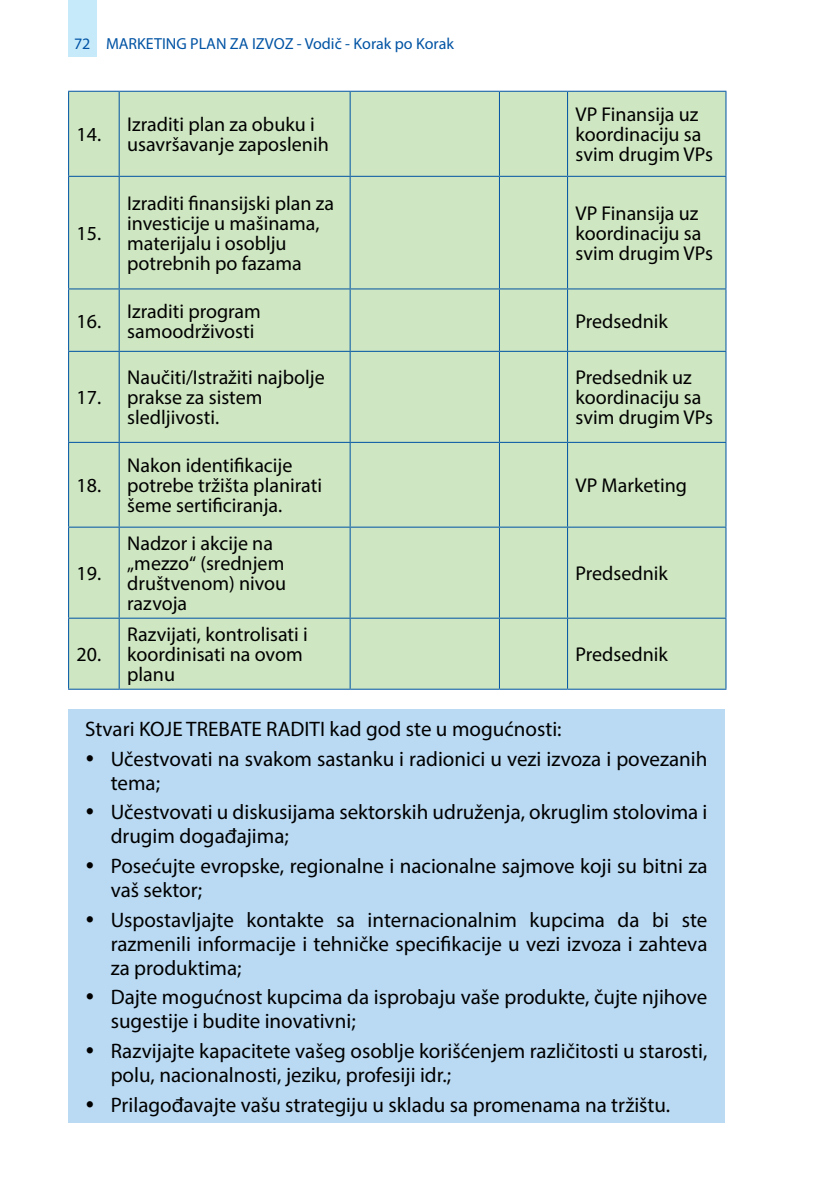
<style>
.page{position:relative;width:840px;height:1191px;background:#fff}
.page>*{position:absolute;margin:0;border:0;box-sizing:border-box;transform-origin:0 0}
.t1{font:21px/29.6px "Myriad Pro";color:#000}
.t2{font:20px/20px "Myriad Pro";color:#000}
.t3{font:16px "Myriad Pro";color:#0053a4}
</style>
<div class="page">
<div style="left:68px;top:0;width:28px;height:57px;background:#c7eafb"></div>
<div style="left:69px;top:92px;width:656px;height:596px;background:#cee6c1"></div>
<hr style="left:68px;top:91px;width:51px;height:1px;background:#0053a4">
<hr style="left:68px;top:92px;width:1px;height:84px;background:#0053a4">
<hr style="left:119px;top:91px;width:231px;height:1px;background:#0053a4">
<hr style="left:119px;top:92px;width:1px;height:84px;background:#0053a4">
<hr style="left:350px;top:91px;width:149px;height:1px;background:#0053a4">
<hr style="left:349px;top:92px;width:1px;height:84px;background:#0053a4">
<hr style="left:499px;top:91px;width:68px;height:1px;background:#0053a4">
<hr style="left:498px;top:92px;width:1px;height:84px;background:#0053a4">
<hr style="left:567px;top:91px;width:159px;height:1px;background:#0053a4">
<hr style="left:566px;top:92px;width:1px;height:84px;background:#0053a4">
<hr style="left:725px;top:92px;width:1px;height:84px;background:#0053a4">
<hr style="left:68px;top:176px;width:51px;height:1px;background:#0053a4">
<hr style="left:68px;top:177px;width:1px;height:111px;background:#0053a4">
<hr style="left:119px;top:176px;width:231px;height:1px;background:#0053a4">
<hr style="left:119px;top:177px;width:1px;height:111px;background:#0053a4">
<hr style="left:350px;top:176px;width:149px;height:1px;background:#0053a4">
<hr style="left:349px;top:177px;width:1px;height:111px;background:#0053a4">
<hr style="left:499px;top:176px;width:68px;height:1px;background:#0053a4">
<hr style="left:498px;top:177px;width:1px;height:111px;background:#0053a4">
<hr style="left:567px;top:176px;width:159px;height:1px;background:#0053a4">
<hr style="left:566px;top:177px;width:1px;height:111px;background:#0053a4">
<hr style="left:725px;top:177px;width:1px;height:111px;background:#0053a4">
<hr style="left:68px;top:288px;width:51px;height:1px;background:#0053a4">
<hr style="left:68px;top:289px;width:1px;height:62px;background:#0053a4">
<hr style="left:119px;top:288px;width:231px;height:1px;background:#0053a4">
<hr style="left:119px;top:289px;width:1px;height:62px;background:#0053a4">
<hr style="left:350px;top:288px;width:149px;height:1px;background:#0053a4">
<hr style="left:349px;top:289px;width:1px;height:62px;background:#0053a4">
<hr style="left:499px;top:288px;width:68px;height:1px;background:#0053a4">
<hr style="left:498px;top:289px;width:1px;height:62px;background:#0053a4">
<hr style="left:567px;top:288px;width:159px;height:1px;background:#0053a4">
<hr style="left:566px;top:289px;width:1px;height:62px;background:#0053a4">
<hr style="left:725px;top:289px;width:1px;height:62px;background:#0053a4">
<hr style="left:68px;top:351px;width:51px;height:1px;background:#0053a4">
<hr style="left:68px;top:352px;width:1px;height:90px;background:#0053a4">
<hr style="left:119px;top:351px;width:231px;height:1px;background:#0053a4">
<hr style="left:119px;top:352px;width:1px;height:90px;background:#0053a4">
<hr style="left:350px;top:351px;width:149px;height:1px;background:#0053a4">
<hr style="left:349px;top:352px;width:1px;height:90px;background:#0053a4">
<hr style="left:499px;top:351px;width:68px;height:1px;background:#0053a4">
<hr style="left:498px;top:352px;width:1px;height:90px;background:#0053a4">
<hr style="left:567px;top:351px;width:159px;height:1px;background:#0053a4">
<hr style="left:566px;top:352px;width:1px;height:90px;background:#0053a4">
<hr style="left:725px;top:352px;width:1px;height:90px;background:#0053a4">
<hr style="left:68px;top:442px;width:51px;height:1px;background:#0053a4">
<hr style="left:68px;top:443px;width:1px;height:83px;background:#0053a4">
<hr style="left:119px;top:442px;width:231px;height:1px;background:#0053a4">
<hr style="left:119px;top:443px;width:1px;height:83px;background:#0053a4">
<hr style="left:350px;top:442px;width:149px;height:1px;background:#0053a4">
<hr style="left:349px;top:443px;width:1px;height:83px;background:#0053a4">
<hr style="left:499px;top:442px;width:68px;height:1px;background:#0053a4">
<hr style="left:498px;top:443px;width:1px;height:83px;background:#0053a4">
<hr style="left:567px;top:442px;width:159px;height:1px;background:#0053a4">
<hr style="left:566px;top:443px;width:1px;height:83px;background:#0053a4">
<hr style="left:725px;top:443px;width:1px;height:83px;background:#0053a4">
<hr style="left:68px;top:526px;width:51px;height:1px;background:#0053a4">
<hr style="left:68px;top:527px;width:1px;height:90px;background:#0053a4">
<hr style="left:119px;top:526px;width:231px;height:1px;background:#0053a4">
<hr style="left:119px;top:527px;width:1px;height:90px;background:#0053a4">
<hr style="left:350px;top:526px;width:149px;height:1px;background:#0053a4">
<hr style="left:349px;top:527px;width:1px;height:90px;background:#0053a4">
<hr style="left:499px;top:526px;width:68px;height:1px;background:#0053a4">
<hr style="left:498px;top:527px;width:1px;height:90px;background:#0053a4">
<hr style="left:567px;top:526px;width:159px;height:1px;background:#0053a4">
<hr style="left:566px;top:527px;width:1px;height:90px;background:#0053a4">
<hr style="left:725px;top:527px;width:1px;height:90px;background:#0053a4">
<hr style="left:68px;top:617px;width:51px;height:1px;background:#0053a4">
<hr style="left:68px;top:618px;width:1px;height:70px;background:#0053a4">
<hr style="left:119px;top:617px;width:231px;height:1px;background:#0053a4">
<hr style="left:119px;top:618px;width:1px;height:70px;background:#0053a4">
<hr style="left:350px;top:617px;width:149px;height:1px;background:#0053a4">
<hr style="left:349px;top:618px;width:1px;height:70px;background:#0053a4">
<hr style="left:499px;top:617px;width:68px;height:1px;background:#0053a4">
<hr style="left:498px;top:618px;width:1px;height:70px;background:#0053a4">
<hr style="left:567px;top:617px;width:159px;height:1px;background:#0053a4">
<hr style="left:566px;top:618px;width:1px;height:70px;background:#0053a4">
<hr style="left:725px;top:618px;width:1px;height:70px;background:#0053a4">
<hr style="left:68px;top:688px;width:51px;height:1px;background:#0053a4">
<hr style="left:119px;top:688px;width:231px;height:1px;background:#0053a4">
<hr style="left:350px;top:688px;width:149px;height:1px;background:#0053a4">
<hr style="left:499px;top:688px;width:68px;height:1px;background:#0053a4">
<hr style="left:567px;top:688px;width:159px;height:1px;background:#0053a4">
<div style="left:68px;top:709px;width:656px;height:414px;background:#badaf3"></div>
<p class="t3" style="left:74px;top:34px;width:381px">72 MARKETING PLAN ZA IZVOZ - Vodič - Korak po Korak</p>
<p class="t2" style="left:77px;top:124px;width:26px">14.</p>
<p class="t2" style="left:127px;top:114px;width:203px">Izraditi plan za obuku i usavršavanje zaposlenih</p>
<p class="t2" style="left:575px;top:104px;width:139px">VP Finansija uz koordinaciju sa svim drugim VPs</p>
<p class="t2" style="left:77px;top:223px;width:26px">15.</p>
<p class="t2" style="left:127px;top:193px;width:208px">Izraditi finansijski plan za investicije u mašinama, materijalu i osoblju potrebnih po fazama</p>
<p class="t2" style="left:575px;top:203px;width:139px">VP Finansija uz koordinaciju sa svim drugim VPs</p>
<p class="t2" style="left:77px;top:311px;width:26px">16.</p>
<p class="t2" style="left:127px;top:301px;width:135px">Izraditi program samoodrživosti</p>
<p class="t2" style="left:575px;top:311px;width:94px">Predsednik</p>
<p class="t2" style="left:77px;top:387px;width:26px">17.</p>
<p class="t2" style="left:127px;top:367px;width:199px">Naučiti/Istražiti najbolje prakse za sistem sledljivosti.</p>
<p class="t2" style="left:575px;top:367px;width:139px">Predsednik uz koordinaciju sa svim drugim VPs</p>
<p class="t2" style="left:77px;top:475px;width:26px">18.</p>
<p class="t2" style="left:127px;top:455px;width:196px">Nakon identifikacije potrebe tržišta planirati šeme sertificiranja.</p>
<p class="t2" style="left:575px;top:475px;width:113px">VP Marketing</p>
<p class="t2" style="left:77px;top:563px;width:26px">19.</p>
<p class="t2" style="left:127px;top:533px;width:160px">Nadzor i akcije na „mezzo“ (srednjem društvenom) nivou razvoja</p>
<p class="t2" style="left:575px;top:563px;width:94px">Predsednik</p>
<p class="t2" style="left:77px;top:644px;width:26px">20.</p>
<p class="t2" style="left:127px;top:624px;width:182px">Razvijati, kontrolisati i koordinisati na ovom planu</p>
<p class="t2" style="left:575px;top:644px;width:94px">Predsednik</p>
<p class="t1" style="left:111px;top:714px;width:598px;text-indent:-26px">Stvari KOJE TREBATE RADITI kad god ste u mogućnosti:<br>Učestvovati na svakom sastanku i radionici u vezi izvoza i povezanih</p>
<p class="t1" style="left:111px;top:767px;width:598px">tema;<br>Učestvovati u diskusijama sektorskih udruženja, okruglim stolovima i</p>
<p class="t1" style="left:111px;top:821px;width:598px">drugim događajima;<br>Posećujte evropske, regionalne i nacionalne sajmove koji su bitni za</p>
<p class="t1" style="left:111px;top:875px;width:598px">vaš sektor;<br>Uspostavljajte kontakte sa internacionalnim kupcima da bi ste</p>
<p class="t1" style="left:111px;top:931px;width:598px;line-height:24px">razmenili informacije i tehničke specifikacije u vezi izvoza i zahteva za produktima;</p>
<p class="t1" style="left:111px;top:985px;width:598px;line-height:24px">Dajte mogućnost kupcima da isprobaju vaše produkte, čujte njihove sugestije i budite inovativni;</p>
<p class="t1" style="left:111px;top:1038px;width:598px;line-height:24px">Razvijajte kapacitete vašeg osoblje korišćenjem različitosti u starosti, polu, nacionalnosti, jeziku, profesiji idr.;</p>
<p class="t1" style="left:111px;top:1089px;width:560px">Prilagođavajte vašu strategiju u skladu sa promenama na tržištu.</p>
</div>
